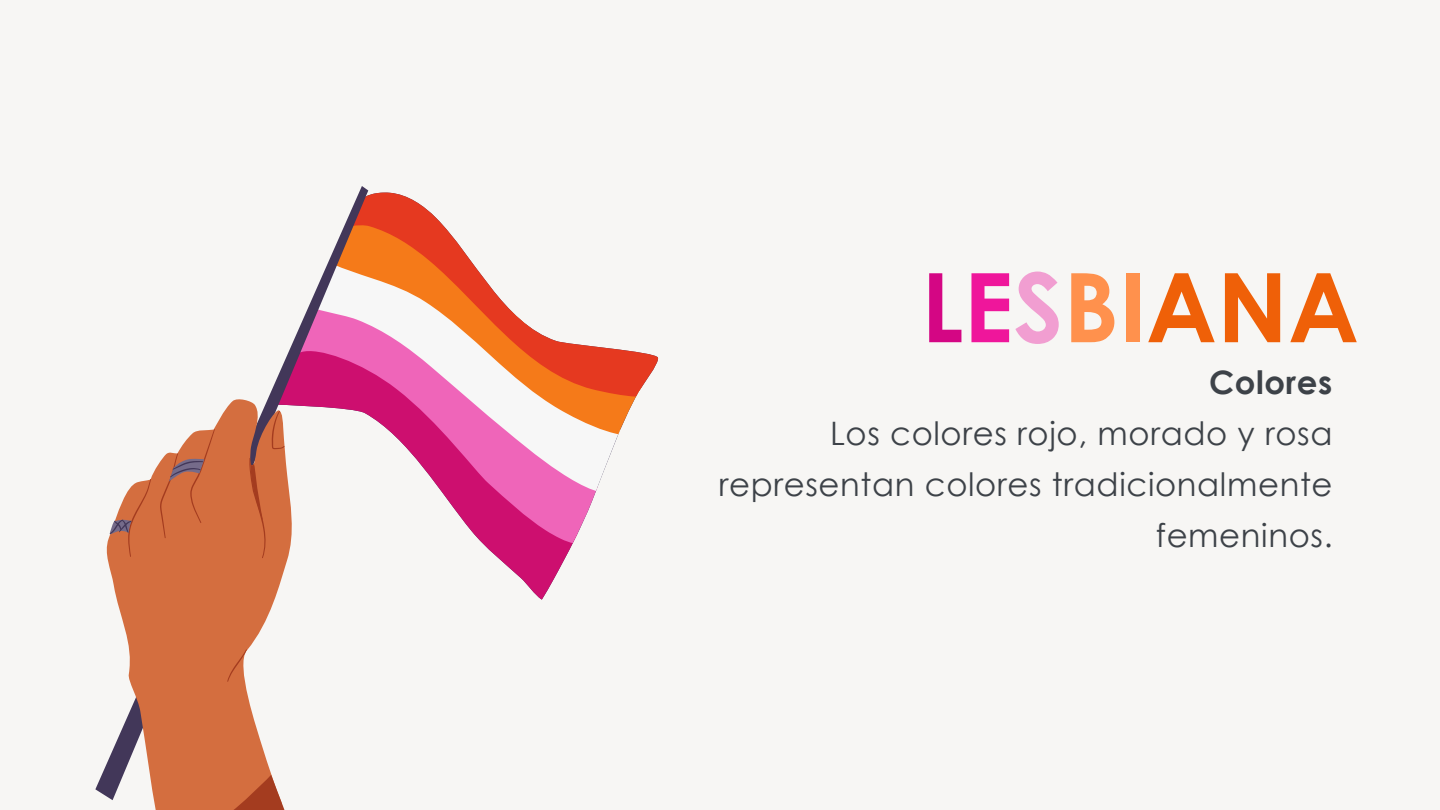
<style>
.page{position:relative;width:1440px;height:810px;background:#f7f6f4}
.page>*{position:absolute;margin:0;border:0;box-sizing:border-box;transform-origin:0 0}
.t1{font:700 96px "Century Gothic";color:#ef6008}
.t2{font:32.3px/51.1px "Century Gothic";letter-spacing:.02em;color:#3d4248;text-align:right}
.t3{font:700 32.3px "Century Gothic";letter-spacing:.02em;color:#3d4248}
.s1{color:#d40684}
.s2{color:#ef169b}
.s3{color:#f19ed1}
.s4{color:#ff914d}
</style>
<div class="page">
<svg style="left:485px;top:546px;width:87px;height:54px"></svg>
<svg style="left:445px;top:496px;width:149px;height:50px"></svg>
<svg style="left:398px;top:439px;width:219px;height:57px"></svg>
<svg style="left:368px;top:401px;width:266px;height:38px"></svg>
<svg style="left:368px;top:193px;width:291px;height:208px"></svg>
<svg style="left:95px;top:186px;width:273px;height:608px"></svg>
<svg style="left:103px;top:397px;width:193px;height:402px"></svg>
<svg style="left:110px;top:411px;width:180px;height:399px"></svg>
<h1 class="t1" style="left:921px;top:235px;width:439px"><span class="s1">L</span><span class="s2">E</span><span class="s3">S</span><span class="s4">BI</span>ANA</h1>
<p class="t3" style="left:1209px;top:357px;width:125px">Colores</p>
<p class="t2" style="left:719px;top:407px;width:615px">Los colores rojo, morado y rosa representan colores tradicionalmente femeninos.</p>
</div>
